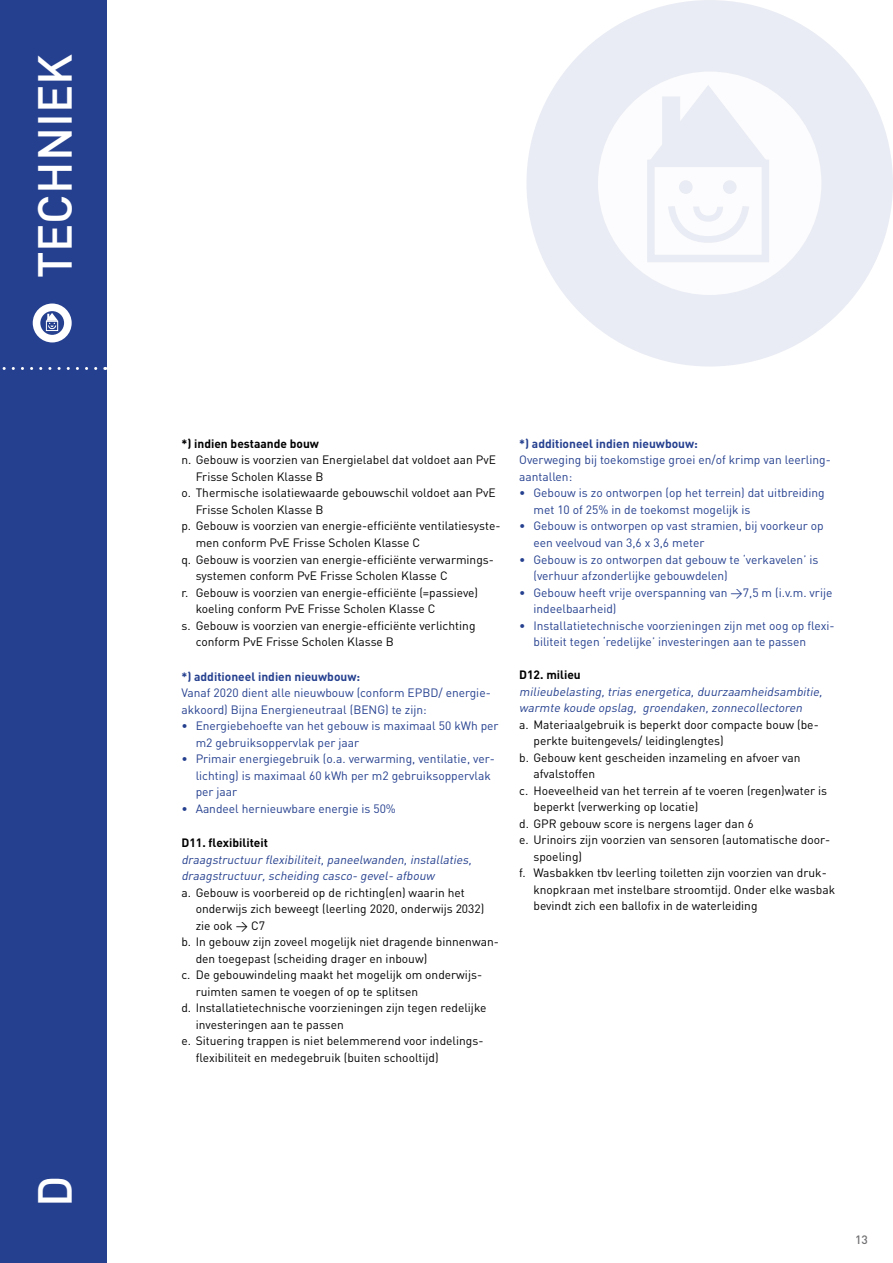
<style>
.page{position:relative;width:893px;height:1263px;background:#fff}
.page>*{position:absolute;margin:0;border:0;box-sizing:border-box;transform-origin:0 0}
.t1{font:500 47.1px "DIN";color:#fff}
.t2{font:12px "DIN";color:#000}
.t3{font:12px/16.5px "DIN";color:#25408f}
.t4{font:italic 12px/16.5px "DIN";color:#25408f}
.t5{font:700 12px "DIN";color:#25408f}
.t6{font:700 12px "DIN";color:#000}
.t7{font:500 12px "DIN";color:#717073}
</style>
<div class="page">
<div style="left:0;top:0;width:106px;height:1263px;background:#25408f"></div>
<div style="left:33px;top:303px;width:39px;height:39px;background:#fff;border-radius:50%"></div>
<svg style="left:40px;top:311px;width:24px;height:24px"></svg>
<svg style="left:46px;top:313px;width:12px;height:17px"></svg>
<svg style="left:2px;top:367px;width:94px;height:3px"></svg>
<div style="left:526px;top:0;width:367px;height:367px;background:#e9ecf4;border-radius:50%"></div>
<div style="left:598px;top:72px;width:223px;height:223px;background:#fcfbfd;border-radius:50%"></div>
<div style="left:647px;top:160px;width:122px;height:102px;background:linear-gradient(to right,#f7f7fb,#f6f7fa)"></div>
<svg style="left:647px;top:84px;width:122px;height:78px"></svg>
<svg style="left:668px;top:206px;width:81px;height:37px"></svg>
<div style="left:679px;top:181px;width:13px;height:12px;background:#e9ecf4;border-radius:50%"></div>
<div style="left:679px;top:181px;width:13px;height:12px;border:1px solid #25408f;border-radius:50%"></div>
<div style="left:723px;top:181px;width:13px;height:12px;background:#e9ecf4;border-radius:50%"></div>
<div style="left:723px;top:181px;width:13px;height:12px;border:1px solid #25408f;border-radius:50%"></div>
<h1 class="t1" style="left:25px;top:278px;width:226px;rotate:-90deg">TECHNIEK</h1>
<h1 class="t1" style="left:25px;top:1207px;width:33px;rotate:-90deg">D</h1>
<p class="t6" style="left:181px;top:436px;width:139px">*) indien bestaande bouw</p>
<p class="t2" style="left:181px;top:453px;width:316px">n. Gebouw is voorzien van Energielabel dat voldoet aan PvE</p>
<p class="t2" style="left:196px;top:469px;width:129px">Frisse Scholen Klasse B</p>
<p class="t2" style="left:181px;top:486px;width:316px">o. Thermische isolatiewaarde gebouwschil voldoet aan PvE</p>
<p class="t2" style="left:196px;top:502px;width:129px">Frisse Scholen Klasse B</p>
<p class="t2" style="left:181px;top:519px;width:321px">p. Gebouw is voorzien van energie-efficiënte ventilatiesyste-</p>
<p class="t2" style="left:196px;top:535px;width:226px">men conform PvE Frisse Scholen Klasse C</p>
<p class="t2" style="left:181px;top:552px;width:314px">q. Gebouw is voorzien van energie-efficiënte verwarmings-</p>
<p class="t2" style="left:196px;top:568px;width:253px">systemen conform PvE Frisse Scholen Klasse C</p>
<p class="t2" style="left:181px;top:585px;width:298px">r. Gebouw is voorzien van energie-efficiënte (=passieve)</p>
<p class="t2" style="left:196px;top:601px;width:241px">koeling conform PvE Frisse Scholen Klasse C</p>
<p class="t2" style="left:181px;top:618px;width:296px">s. Gebouw is voorzien van energie-efficiënte verlichting</p>
<p class="t2" style="left:196px;top:634px;width:200px">conform PvE Frisse Scholen Klasse B</p>
<p class="t5" style="left:181px;top:668px;width:180px">*) additioneel indien nieuwbouw:</p>
<p class="t3" style="left:181px;top:684px;width:311px">Vanaf 2020 dient alle nieuwbouw (conform EPBD/ energie&shy;akkoord) Bijna Energieneutraal (BENG) te zijn:</p>
<p class="t3" style="left:196px;top:717px;width:304px;text-indent:-14px">• Energiebehoefte van het gebouw is maximaal 50 kWh per m2 gebruiksoppervlak per jaar</p>
<p class="t3" style="left:196px;top:750px;width:301px;text-indent:-14px">• Primair energiegebruik (o.a. verwarming, ventilatie, ver&shy;lichting) is maximaal 60 kWh per m2 gebruiksoppervlak per jaar</p>
<p class="t3" style="left:181px;top:800px;width:216px">• Aandeel hernieuwbare energie is 50%</p>
<p class="t6" style="left:181px;top:835px;width:88px">D11. flexibiliteit</p>
<p class="t4" style="left:181px;top:851px;width:294px">draagstructuur flexibiliteit,paneelwanden,installaties, draagstructuur,scheiding casco- gevel- afbouw</p>
<p class="t2" style="left:181px;top:885px;width:285px">a. Gebouw is voorbereid op de richting(en) waarin het</p>
<p class="t2" style="left:196px;top:901px;width:290px">onderwijs zich beweegt (leerling 2020, onderwijs 2032)</p>
<p class="t2" style="left:196px;top:918px;width:71px">zie ook &gt; C7</p>
<p class="t2" style="left:181px;top:934px;width:319px">b. In gebouw zijn zoveel mogelijk niet dragende binnenwan-</p>
<p class="t2" style="left:196px;top:951px;width:233px">den toegepast (scheiding drager en inbouw)</p>
<p class="t2" style="left:181px;top:967px;width:302px">c. De gebouwindeling maakt het mogelijk om onderwijs-</p>
<p class="t2" style="left:196px;top:984px;width:224px">ruimten samen te voegen of op te splitsen</p>
<p class="t2" style="left:181px;top:1000px;width:307px">d. Installatietechnische voorzieningen zijn tegen redelijke</p>
<p class="t2" style="left:196px;top:1017px;width:150px">investeringen aan te passen</p>
<p class="t2" style="left:181px;top:1033px;width:304px">e. Situering trappen is niet belemmerend voor indelings-</p>
<p class="t2" style="left:196px;top:1050px;width:245px">flexibiliteit en medegebruik (buiten schooltijd)</p>
<p class="t5" style="left:519px;top:436px;width:180px">*) additioneel indien nieuwbouw:</p>
<p class="t3" style="left:519px;top:452px;width:313px">Overweging bij toekomstige groei en/of krimp van leerling&shy;aantallen:</p>
<p class="t3" style="left:533px;top:485px;width:293px;text-indent:-14px">• Gebouw is zo ontworpen (op het terrein) dat uitbreiding met 10 of 25% in de toekomst mogelijk is</p>
<p class="t3" style="left:533px;top:518px;width:292px;text-indent:-14px">• Gebouw is ontworpen op vast stramien, bij voorkeur op een veelvoud van 3,6 x 3,6 meter</p>
<p class="t3" style="left:533px;top:551px;width:286px;text-indent:-14px">• Gebouw is zo ontworpen dat gebouw te ‘verkavelen’ is (verhuur afzonderlijke gebouwdelen)</p>
<p class="t3" style="left:533px;top:584px;width:300px;text-indent:-14px">• Gebouw heeft vrije overspanning van &gt;7,5 m (i.v.m. vrije indeelbaarheid)</p>
<p class="t3" style="left:533px;top:617px;width:303px;text-indent:-14px">• Installatietechnische voorzieningen zijn met oog op flexi&shy;biliteit tegen ‘redelijke’ investeringen aan te passen</p>
<p class="t6" style="left:519px;top:667px;width:63px">D12. milieu</p>
<p class="t4" style="left:519px;top:683px;width:307px">milieubelasting,trias energetica,duurzaamheidsambitie, warmte koude opslag, groendaken,zonnecollectoren</p>
<p class="t2" style="left:519px;top:717px;width:301px">a. Materiaalgebruik is beperkt door compacte bouw (be-</p>
<p class="t2" style="left:533px;top:733px;width:192px">perkte buitengevels/ leidinglengtes)</p>
<p class="t2" style="left:519px;top:750px;width:283px">b. Gebouw kent gescheiden inzameling en afvoer van</p>
<p class="t2" style="left:533px;top:766px;width:63px">afvalstoffen</p>
<p class="t2" style="left:519px;top:783px;width:309px">c. Hoeveelheid van het terrein af te voeren (regen)water is</p>
<p class="t2" style="left:533px;top:799px;width:166px">beperkt (verwerking op locatie)</p>
<p class="t2" style="left:519px;top:816px;width:236px">d. GPR gebouw score is nergens lager dan 6</p>
<p class="t2" style="left:519px;top:832px;width:312px">e. Urinoirs zijn voorzien van sensoren (automatische door-</p>
<p class="t2" style="left:533px;top:849px;width:50px">spoeling)</p>
<p class="t2" style="left:519px;top:865px;width:309px">f. Wasbakken tbv leerling toiletten zijn voorzien van druk-</p>
<p class="t2" style="left:533px;top:882px;width:303px">knopkraan met instelbare stroomtijd. Onder elke wasbak</p>
<p class="t2" style="left:533px;top:898px;width:226px">bevindt zich een ballofix in de waterleiding</p>
<p class="t7" style="left:855px;top:1231px;width:14px">13</p>
</div>
